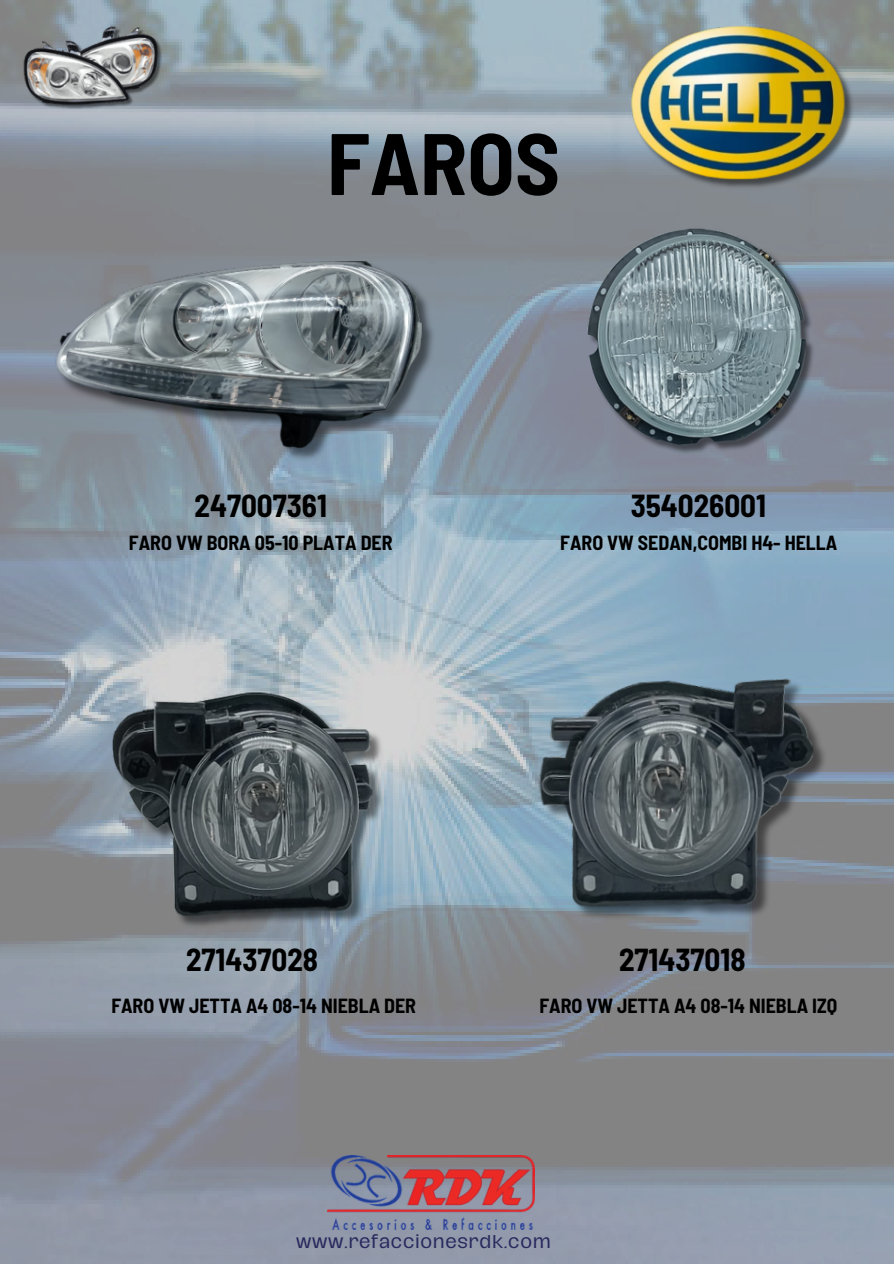
<style>
.page{position:relative;width:894px;height:1264px;background:#fff}
.page>*{position:absolute;margin:0;border:0;box-sizing:border-box;transform-origin:0 0}
.t1{font:700 semi-condensed 87px "Barlow";color:#000}
.t2{font:700 semi-condensed 31.05px "Barlow";color:#000}
.t3{font:700 semi-condensed 19.95px "Barlow";color:#000}
.t4{font:16.95px "Hagrid Text";letter-spacing:.04em;color:#29295e}
</style>
<div class="page">
<img style="left:0;top:0;width:893px;height:1263px">
<img style="left:327px;top:1155px;width:207px;height:74px">
<img style="left:9px;top:180px;width:459px;height:288px">
<img style="left:534px;top:217px;width:328px;height:246px">
<img style="left:43px;top:631px;width:390px;height:327px">
<img style="left:433px;top:631px;width:460px;height:386px">
<img style="left:575px;top:0;width:318px;height:246px">
<img style="left:7px;top:0;width:173px;height:149px">
<p class="t1" style="left:327px;top:108px;width:234px">FAROS</p>
<h2 class="t2" style="left:194px;top:485px;width:134px">247007361</h2>
<h3 class="t3" style="left:129px;top:530px;width:265px">FARO VW BORA 05-10 PLATA DER</h3>
<h3 class="t2" style="left:630px;top:485px;width:137px">354026001</h3>
<p class="t3" style="left:560px;top:530px;width:278px">FARO VW SEDAN,COMBI H4- HELLA</p>
<p class="t2" style="left:186px;top:939px;width:133px">271437028</p>
<h2 class="t3" style="left:111px;top:992px;width:306px">FARO VW JETTA A4 08-14 NIEBLA DER</h2>
<h3 class="t2" style="left:619px;top:939px;width:128px">271437018</h3>
<h2 class="t3" style="left:539px;top:993px;width:299px">FARO VW JETTA A4 08-14 NIEBLA IZQ</h2>
<h2 class="t4" style="left:296px;top:1233px;width:256px">www.refaccionesrdk.com</h2>
</div>
